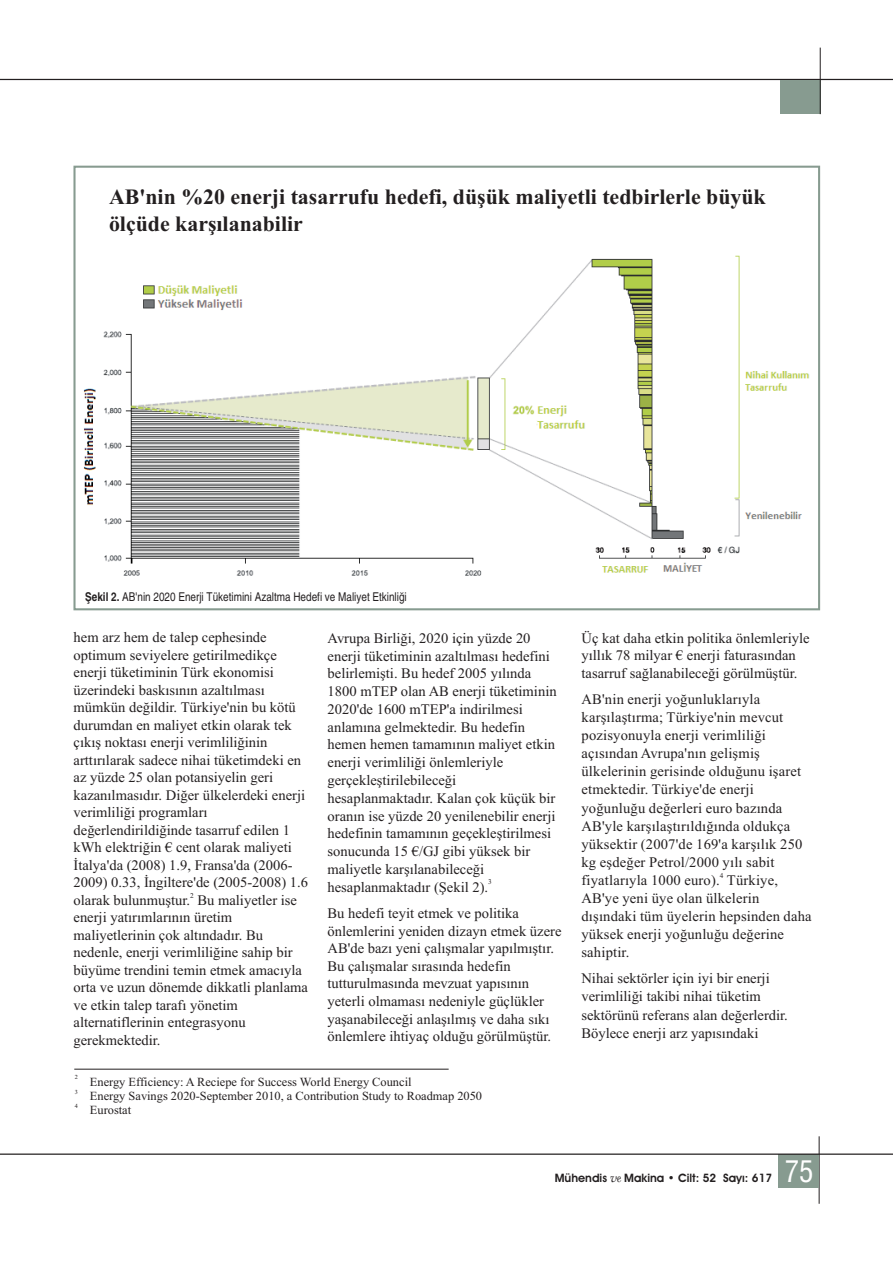
<style>
.page{position:relative;width:893px;height:1263px;background:#fff}
.page>*{position:absolute;margin:0;border:0;box-sizing:border-box;transform-origin:0 0}
.t1{font:condensed 29.1px "Swiss 721 BT";color:#fff}
.t2{font:700 21.9px/27.2px "Times New Roman";color:#231f20}
.t3{font:14.55px "Times New Roman";color:#231f20}
.t4{font:12.45px "Times New Roman";color:#231f20}
.t5{font:condensed 12.15px "Helvetica";color:#231f20}
.t6{font:700 11.7px "Avant Garde Bk BT Book";color:#231f20}
.t7{font:7.35px "Times New Roman";color:#231f20}
.t8{font:6.15px "Times New Roman";color:#231f20}
.s1{font-weight:700}
.s2{font-family:"TR Dauphin";font-weight:400}
</style>
<div class="page">
<hr style="left:74px;top:1069px;width:375px;height:1px;background:#231f20">
<img style="left:84px;top:255px;width:726px;height:321px">
<div style="left:73px;top:166px;width:747px;height:444px;border:2px solid #879b90"></div>
<hr style="left:0;top:79px;width:893px;height:1px;background:#231f20">
<div style="left:780px;top:80px;width:40px;height:34px;background:#879b90"></div>
<hr style="left:820px;top:48px;width:1px;height:66px;background:#231f20">
<hr style="left:819px;top:1136px;width:1px;height:68px;background:#231f20">
<div style="left:778px;top:1154px;width:40px;height:34px;background:#879b90"></div>
<hr style="left:0;top:1154px;width:893px;height:1px;background:#231f20">
<h2 class="t2" style="left:109px;top:183px;width:658px">AB'nin %20 enerji tasarrufu hedefi, düþük maliyetli tedbirlerle büyük ölçüde karþýlanabilir</h2>
<p class="t5" style="left:85px;top:592px;width:323px"><span class="s1">Þekil 2.</span> AB'nin 2020 Enerji Tüketimini Azaltma Hedefi ve Maliyet Etkinliði</p>
<p class="t3" style="left:74px;top:632px;width:195px">hem arz hem de talep cephesinde</p>
<p class="t3" style="left:328px;top:633px;width:204px">Avrupa Birliði, 2020 için yüzde 20</p>
<p class="t3" style="left:581px;top:633px;width:229px">Üç kat daha etkin politika önlemleriyle</p>
<p class="t3" style="left:74px;top:650px;width:205px">optimum seviyelere getirilmedikçe</p>
<p class="t3" style="left:328px;top:650px;width:224px">enerji tüketiminin azaltýlmasý hedefini</p>
<p class="t3" style="left:581px;top:650px;width:216px">yýllýk 78 milyar € enerji faturasýndan</p>
<p class="t3" style="left:74px;top:667px;width:202px">enerji tüketiminin Türk ekonomisi</p>
<p class="t3" style="left:328px;top:668px;width:205px">belirlemiþti. Bu hedef 2005 yýlýnda</p>
<p class="t3" style="left:581px;top:668px;width:217px">tasarruf saðlanabileceði görülmüþtür.</p>
<p class="t3" style="left:74px;top:685px;width:193px">üzerindeki baskýsýnýn azaltýlmasý</p>
<p class="t3" style="left:328px;top:686px;width:231px">1800 mTEP olan AB enerji tüketiminin</p>
<p class="t3" style="left:581px;top:694px;width:180px">AB'nin enerji yoðunluklarýyla</p>
<p class="t3" style="left:74px;top:702px;width:224px">mümkün deðildir. Türkiye'nin bu kötü</p>
<p class="t3" style="left:328px;top:704px;width:197px">2020'de 1600 mTEP'a indirilmesi</p>
<p class="t3" style="left:581px;top:712px;width:203px">karþýlaþtýrma; Türkiye'nin mevcut</p>
<p class="t3" style="left:74px;top:720px;width:220px">durumdan en maliyet etkin olarak tek</p>
<p class="t3" style="left:328px;top:722px;width:199px">anlamýna gelmektedir. Bu hedefin</p>
<p class="t3" style="left:581px;top:730px;width:186px">pozisyonuyla enerji verimliliði</p>
<p class="t3" style="left:74px;top:737px;width:195px">çýkýþ noktasý enerji verimliliðinin</p>
<p class="t3" style="left:328px;top:739px;width:229px">hemen hemen tamamýnýn maliyet etkin</p>
<p class="t3" style="left:581px;top:748px;width:180px">açýsýndan Avrupa'nýn geliþmiþ</p>
<p class="t3" style="left:74px;top:755px;width:229px">arttýrýlarak sadece nihai tüketimdeki en</p>
<p class="t3" style="left:327px;top:757px;width:177px">enerji verimliliði önlemleriyle</p>
<p class="t3" style="left:581px;top:766px;width:221px">ülkelerinin gerisinde olduðunu iþaret</p>
<p class="t3" style="left:74px;top:772px;width:201px">az yüzde 25 olan potansiyelin geri</p>
<p class="t3" style="left:327px;top:775px;width:130px">gerçekleþtirilebileceði</p>
<p class="t3" style="left:581px;top:784px;width:174px">etmektedir. Türkiye'de enerji</p>
<p class="t3" style="left:74px;top:790px;width:233px">kazanýlmasýdýr. Diðer ülkelerdeki enerji</p>
<p class="t3" style="left:327px;top:793px;width:229px">hesaplanmaktadýr. Kalan çok küçük bir</p>
<p class="t3" style="left:581px;top:802px;width:202px">yoðunluðu deðerleri euro bazýnda</p>
<p class="t3" style="left:74px;top:807px;width:136px">verimliliði programlarý</p>
<p class="t3" style="left:327px;top:810px;width:229px">oranýn ise yüzde 20 yenilenebilir enerji</p>
<p class="t3" style="left:581px;top:821px;width:210px">AB'yle karþýlaþtýrýldýðýnda oldukça</p>
<p class="t3" style="left:74px;top:825px;width:218px">deðerlendirildiðinde tasarruf edilen 1</p>
<p class="t3" style="left:327px;top:828px;width:225px">hedefinin tamamýnýn geçekleþtirilmesi</p>
<p class="t3" style="left:581px;top:839px;width:222px">yüksektir (2007'de 169'a karþýlýk 250</p>
<p class="t3" style="left:74px;top:842px;width:220px">kWh elektriðin € cent olarak maliyeti</p>
<p class="t3" style="left:327px;top:846px;width:204px">sonucunda 15 €/GJ gibi yüksek bir</p>
<p class="t3" style="left:581px;top:857px;width:195px">kg eþdeðer Petrol/2000 yýlý sabit</p>
<p class="t3" style="left:74px;top:860px;width:220px">Ýtalya'da (2008) 1.9, Fransa'da (2006-</p>
<p class="t3" style="left:327px;top:864px;width:158px">maliyetle karþýlanabileceði</p>
<p class="t7" style="left:720px;top:872px;width:5px">4</p>
<p class="t3" style="left:74px;top:877px;width:236px">2009) 0.33, Ýngiltere'de (2005-2008) 1.6</p>
<p class="t7" style="left:488px;top:879px;width:5px">3</p>
<p class="t3" style="left:581px;top:875px;width:198px">fiyatlarýyla 1000 euro). Türkiye,</p>
<p class="t3" style="left:327px;top:882px;width:162px">hesaplanmaktadýr (Þekil 2).</p>
<p class="t7" style="left:190px;top:892px;width:5px">2</p>
<p class="t3" style="left:74px;top:895px;width:225px">olarak bulunmuþtur. Bu maliyetler ise</p>
<p class="t3" style="left:581px;top:893px;width:179px">AB'ye yeni üye olan ülkelerin</p>
<p class="t3" style="left:74px;top:912px;width:160px">enerji yatýrýmlarýnýn üretim</p>
<p class="t3" style="left:327px;top:908px;width:193px">Bu hedefi teyit etmek ve politika</p>
<p class="t3" style="left:581px;top:911px;width:232px">dýþýndaki tüm üyelerin hepsinden daha</p>
<p class="t3" style="left:74px;top:930px;width:191px">maliyetlerinin çok altýndadýr. Bu</p>
<p class="t3" style="left:327px;top:925px;width:235px">önlemlerini yeniden dizayn etmek üzere</p>
<p class="t3" style="left:581px;top:929px;width:204px">yüksek enerji yoðunluðu deðerine</p>
<p class="t3" style="left:327px;top:943px;width:228px">AB'de bazý yeni çalýþmalar yapýlmýþtýr.</p>
<p class="t3" style="left:74px;top:947px;width:221px">nedenle, enerji verimliliðine sahip bir</p>
<p class="t3" style="left:581px;top:947px;width:50px">sahiptir.</p>
<p class="t3" style="left:327px;top:961px;width:185px">Bu çalýþmalar sýrasýnda hedefin</p>
<p class="t3" style="left:74px;top:965px;width:230px">büyüme trendini temin etmek amacýyla</p>
<p class="t3" style="left:581px;top:973px;width:190px">Nihai sektörler için iyi bir enerji</p>
<p class="t3" style="left:327px;top:978px;width:203px">tutturulmasýnda mevzuat yapýsýnýn</p>
<p class="t3" style="left:74px;top:982px;width:236px">orta ve uzun dönemde dikkatli planlama</p>
<p class="t3" style="left:581px;top:991px;width:181px">verimliliði takibi nihai tüketim</p>
<p class="t3" style="left:327px;top:996px;width:218px">yeterli olmamasý nedeniyle güçlükler</p>
<p class="t3" style="left:74px;top:1000px;width:166px">ve etkin talep tarafý yönetim</p>
<p class="t3" style="left:581px;top:1009px;width:208px">sektörünü referans alan deðerlerdir.</p>
<p class="t3" style="left:327px;top:1014px;width:223px">yaþanabileceði anlaþýlmýþ ve daha sýký</p>
<p class="t3" style="left:74px;top:1017px;width:174px">alternatiflerinin entegrasyonu</p>
<p class="t3" style="left:581px;top:1028px;width:178px">Böylece enerji arz yapýsýndaki</p>
<p class="t3" style="left:74px;top:1035px;width:89px">gerekmektedir.</p>
<p class="t3" style="left:327px;top:1031px;width:225px">önlemlere ihtiyaç olduðu görülmüþtür.</p>
<p class="t8" style="left:75px;top:1075px;width:5px">2</p>
<p class="t4" style="left:90px;top:1077px;width:323px">Energy Efficiency: A Reciepe for Success World Energy Council</p>
<p class="t8" style="left:75px;top:1089px;width:5px">3</p>
<p class="t4" style="left:90px;top:1091px;width:394px">Energy Savings 2020-September 2010, a Contribution Study to Roadmap 2050</p>
<p class="t8" style="left:75px;top:1104px;width:5px">4</p>
<p class="t4" style="left:90px;top:1106px;width:43px">Eurostat</p>
<p class="t6" style="left:555px;top:1171px;width:219px">Mühendis <span class="s2">ve</span> Makina • Cilt: 52 Sayý: 617</p>
<h1 class="t1" style="left:785px;top:1155px;width:31px">2 57</h1>
</div>
